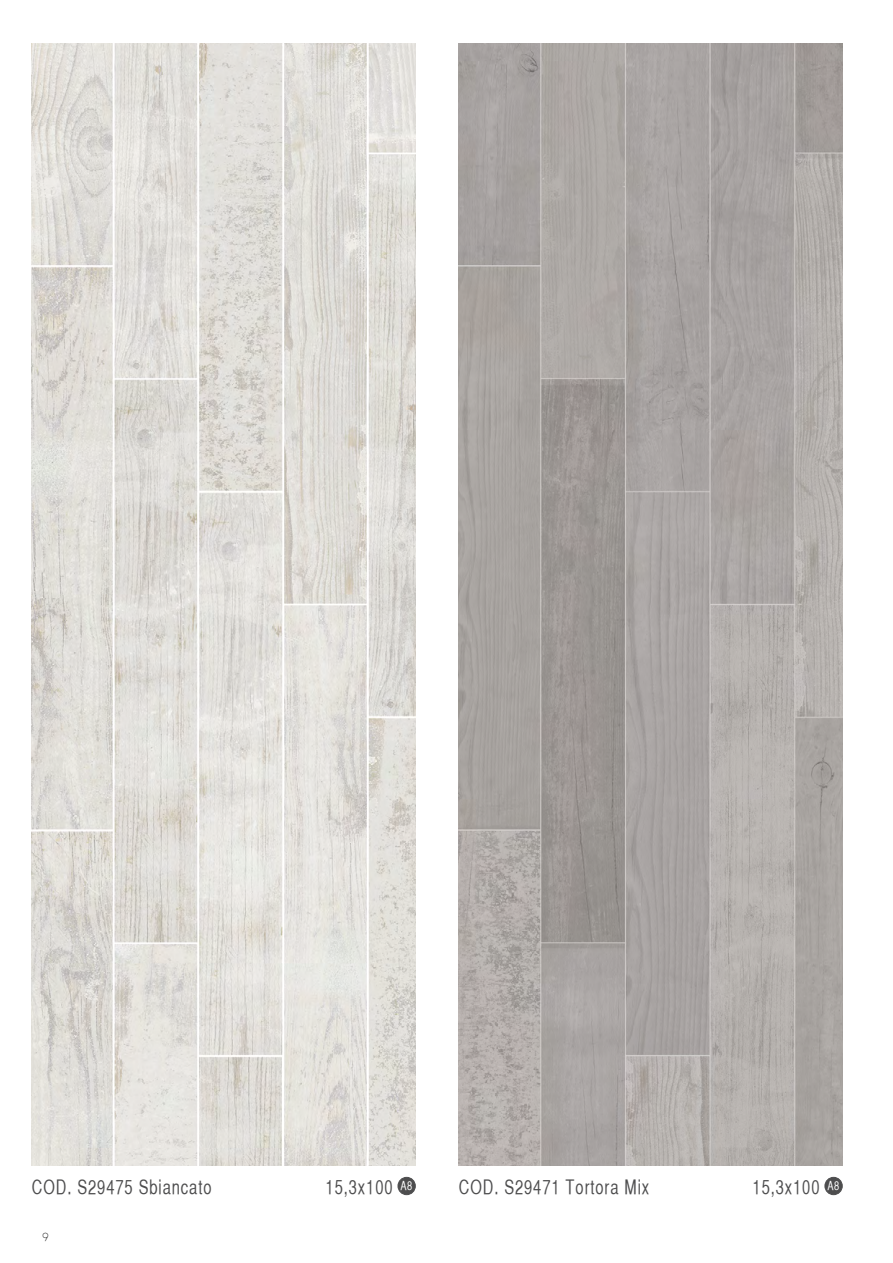
<style>
.page{position:relative;width:893px;height:1263px;background:#fff}
.page>*{position:absolute;margin:0;border:0;box-sizing:border-box;transform-origin:0 0}
.t1{font:19.8px "Helvetica CY Plain";letter-spacing:.05em;color:#4d4d4e;scale:.91 1}
.t2{font:13.5px "Minimal";color:#000}
.t3{font:12.45px "Helvetica CY Plain";color:#fff;scale:.91 1}
</style>
<div class="page">
<img style="left:32px;top:44px;width:384px;height:1122px">
<img style="left:459px;top:44px;width:384px;height:1122px">
<div style="left:398px;top:1177px;width:17px;height:18px;background:#4d4d4e;border-radius:50%"></div>
<div style="left:398px;top:1177px;width:18px;height:18px;border:1px solid #4d4d4e;border-radius:50%"></div>
<div style="left:825px;top:1177px;width:17px;height:18px;background:#4d4d4e;border-radius:50%"></div>
<div style="left:824px;top:1177px;width:19px;height:18px;border:1px solid #4d4d4e;border-radius:50%"></div>
<p class="t1" style="left:32px;top:1176px;width:199px">COD. S29475 Sbiancato</p>
<p class="t1" style="left:326px;top:1176px;width:75px">15,3x100</p>
<p class="t1" style="left:459px;top:1176px;width:211px">COD. S29471 Tortora Mix</p>
<p class="t1" style="left:753px;top:1176px;width:75px">15,3x100</p>
<p class="t3" style="left:401px;top:1179px;width:15px">A8</p>
<p class="t3" style="left:827px;top:1179px;width:15px">A8</p>
<p class="t2" style="left:43px;top:1231px;width:8px">9</p>
</div>
